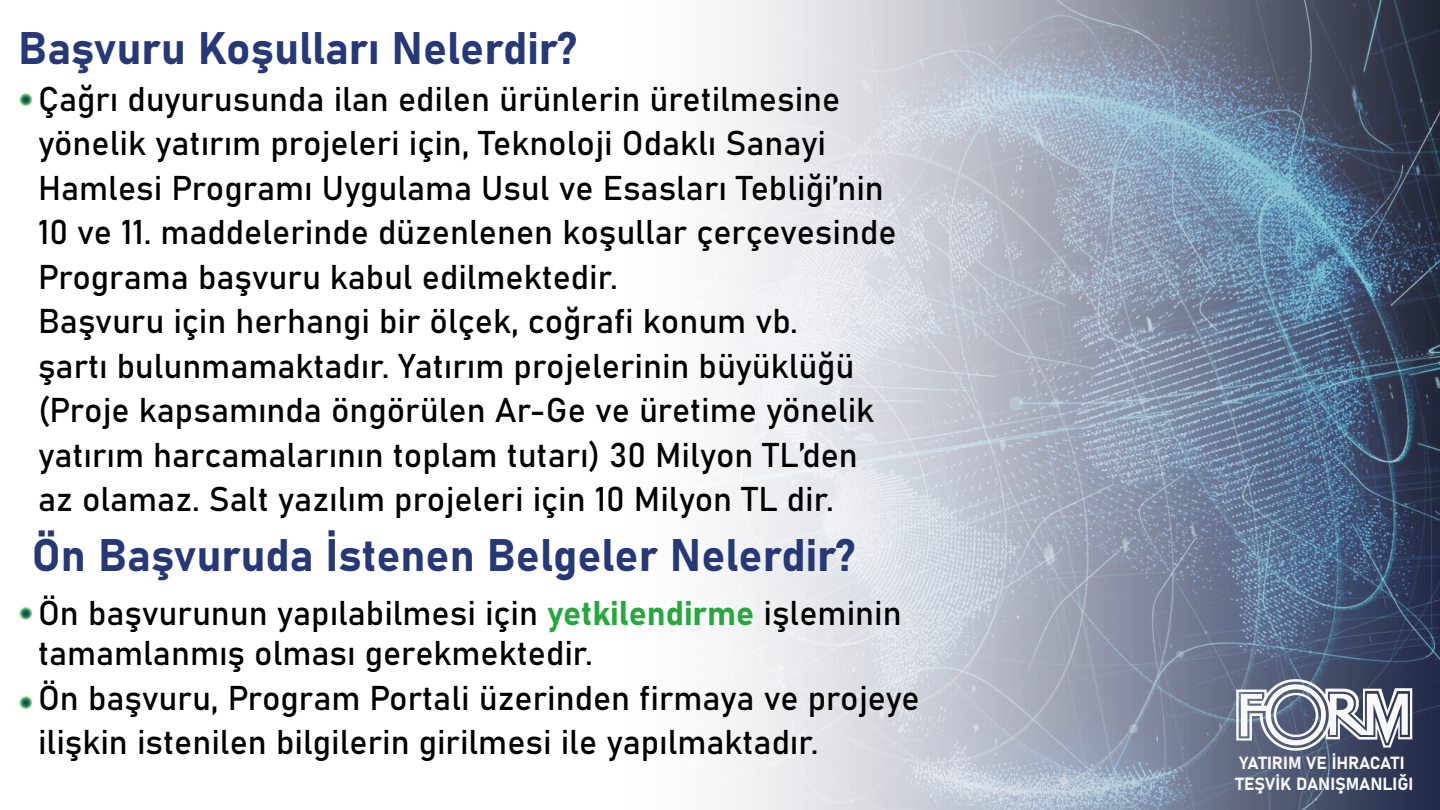
<style>
.page{position:relative;width:1440px;height:810px;background:#fff}
.page>*{position:absolute;margin:0;border:0;box-sizing:border-box;transform-origin:0 0}
.t1{font:45px "Bahnschrift";color:#263875}
.t2{font:33.97px/44.5px "Bahnschrift";color:#000}
.t3{font:17.4px/20.9px "Bahnschrift";color:#f9f9f9}
.s1{font-size:33.9px;color:#28a73e}
</style>
<div class="page">
<svg style="left:732px;top:0;width:708px;height:810px;background:#9ba5b5"></svg>
<svg style="left:18px;top:92px;width:15px;height:14px"></svg>
<svg style="left:18px;top:606px;width:15px;height:14px"></svg>
<svg style="left:18px;top:695px;width:15px;height:14px"></svg>
<svg style="left:1236px;top:679px;width:176px;height:72px"></svg>
<h1 class="t1" style="left:18px;top:14px;width:561px">Başvuru Koşulları Nelerdir?</h1>
<p class="t2" style="left:38px;top:74px;width:860px">Çağrı duyurusunda ilan edilen ürünlerin üretilmesine yönelik yatırım projeleri için, Teknoloji Odaklı Sanayi Hamlesi Programı Uygulama Usul ve Esasları Tebliği’nin 10 ve 11. maddelerinde düzenlenen koşullar çerçevesinde Programa başvuru kabul edilmektedir.<br>Başvuru için herhangi bir ölçek, coğrafi konum vb.<br>şartı bulunmamaktadır. Yatırım projelerinin büyüklüğü (Proje kapsamında öngörülen Ar-Ge ve üretime yönelik yatırım harcamalarının toplam tutarı) 30 Milyon TL’den az olamaz. Salt yazılım projeleri için 10 Milyon TL dir.</p>
<h1 class="t1" style="left:32px;top:521px;width:825px">Ön Başvuruda İstenen Belgeler Nelerdir?</h1>
<p class="t2" style="left:38px;top:590px;width:865px;line-height:40.7px">Ön başvurunun yapılabilmesi için <span class="s1">yetkilendirme</span> işleminin tamamlanmış olması gerekmektedir.</p>
<p class="t2" style="left:38px;top:673px;width:883px">Ön başvuru, Program Portali üzerinden firmaya ve projeye ilişkin istenilen bilgilerin girilmesi ile yapılmaktadır.</p>
<p class="t3" style="left:1235px;top:752px;width:179px">YATIRIM VE İHRACATI<br>TEŞVİK DANIŞMANLIĞI</p>
</div>
